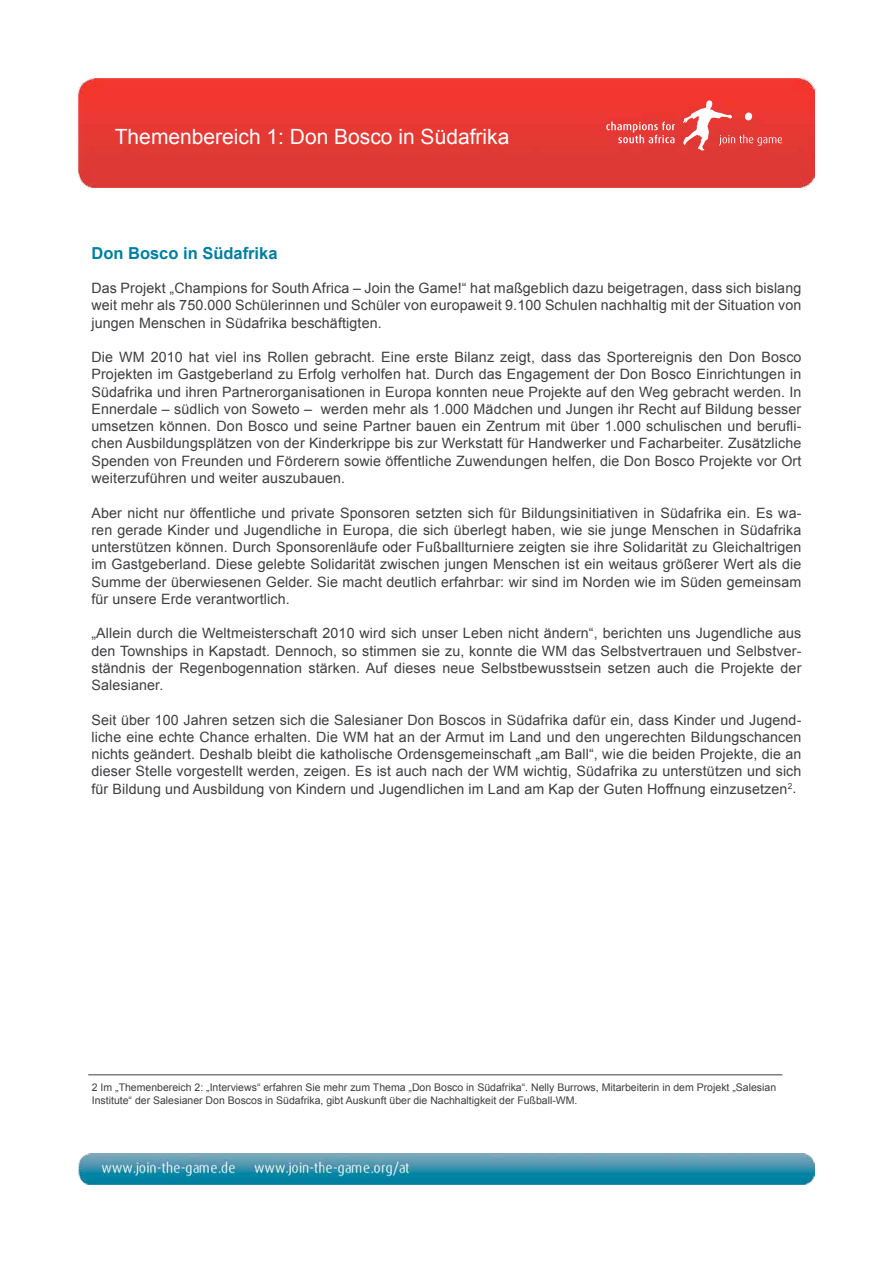
<style>
.page{position:relative;width:893px;height:1263px;background:#fff}
.page>*{position:absolute;margin:0;border:0;box-sizing:border-box;transform-origin:0 0}
.t1{font:21px "Arial";color:#fff}
.t2{font:700 16.5px "Arial";color:#007e9f}
.t3{font:14.25px/17.2px "Arial";letter-spacing:.01em;color:#3e3d40;text-align:justify}
.t4{font:10.5px/12.6px "Arial";color:#3e3d40}
</style>
<div class="page">
<img style="left:78px;top:78px;width:737px;height:109px">
<img style="left:78px;top:1153px;width:737px;height:32px">
<svg style="left:606px;top:122px;width:69px;height:21px"></svg>
<svg style="left:683px;top:100px;width:99px;height:50px;background:#ea5955"></svg>
<hr style="left:88px;top:1074px;width:694px;height:1px;background:#3e3d40">
<h1 class="t1" style="left:115px;top:122px;width:396px">Themenbereich 1: Don Bosco in Südafrika</h1>
<p class="t2" style="left:91px;top:242px;width:188px">Don Bosco in Südafrika</p>
<p class="t3" style="left:91px;top:280px;width:711px">Das Projekt „Champions for South Africa – Join the Game!“ hat maßgeblich dazu beigetragen, dass sich bislang weit mehr als 750.000 Schülerinnen und Schüler von europaweit 9.100 Schulen nachhaltig mit der Situation von jungen Menschen in Südafrika beschäftigten.</p>
<p class="t3" style="left:91px;top:349px;width:712px">Die WM 2010 hat viel ins Rollen gebracht. Eine erste Bilanz zeigt, dass das Sportereignis den Don Bosco Projekten im Gastgeberland zu Erfolg verholfen hat. Durch das Engagement der Don Bosco Einrichtungen in Südafrika und ihren Partnerorganisationen in Europa konnten neue Projekte auf den Weg gebracht werden. In Ennerdale – südlich von Soweto – werden mehr als 1.000 Mädchen und Jungen ihr Recht auf Bildung besser umsetzen können. Don Bosco und seine Partner bauen ein Zentrum mit über 1.000 schulischen und berufli&shy;chen Ausbildungsplätzen von der Kinderkrippe bis zur Werkstatt für Handwerker und Facharbeiter. Zusätzliche Spenden von Freunden und Förderern sowie öffentliche Zuwendungen helfen, die Don Bosco Projekte vor Ort weiterzuführen und weiter auszubauen.</p>
<p class="t3" style="left:91px;top:504px;width:712px">Aber nicht nur öffentliche und private Sponsoren setzten sich für Bildungsinitiativen in Südafrika ein. Es wa&shy;ren gerade Kinder und Jugendliche in Europa, die sich überlegt haben, wie sie junge Menschen in Südafrika unterstützen können. Durch Sponsorenläufe oder Fußballturniere zeigten sie ihre Solidarität zu Gleichaltrigen im Gastgeberland. Diese gelebte Solidarität zwischen jungen Menschen ist ein weitaus größerer Wert als die Summe der überwiesenen Gelder. Sie macht deutlich erfahrbar: wir sind im Norden wie im Süden gemeinsam für unsere Erde verantwortlich.</p>
<p class="t3" style="left:91px;top:625px;width:712px">„Allein durch die Weltmeisterschaft 2010 wird sich unser Leben nicht ändern“, berichten uns Jugendliche aus den Townships in Kapstadt. Dennoch, so stimmen sie zu, konnte die WM das Selbstvertrauen und Selbstver&shy;ständnis der Regenbogennation stärken. Auf dieses neue Selbstbewusstsein setzen auch die Projekte der Salesianer.</p>
<p class="t3" style="left:91px;top:711px;width:712px">Seit über 100 Jahren setzen sich die Salesianer Don Boscos in Südafrika dafür ein, dass Kinder und Jugend&shy;liche eine echte Chance erhalten. Die WM hat an der Armut im Land und den ungerechten Bildungschancen nichts geändert. Deshalb bleibt die katholische Ordensgemeinschaft „am Ball“, wie die beiden Projekte, die an dieser Stelle vorgestellt werden, zeigen. Es ist auch nach der WM wichtig, Südafrika zu unterstützen und sich für Bildung und Ausbildung von Kindern und Jugendlichen im Land am Kap der Guten Hoffnung einzusetzen<sup>2</sup>.</p>
<p class="t4" style="left:92px;top:1081px;width:686px">2 Im „Themenbereich 2: „Interviews“ erfahren Sie mehr zum Thema „Don Bosco in Südafrika“. Nelly Burrows, Mitarbeiterin in dem Projekt „Salesian<br>Institute“ der Salesianer Don Boscos in Südafrika, gibt Auskunft über die Nachhaltigkeit der Fußball-WM.</p>
</div>
